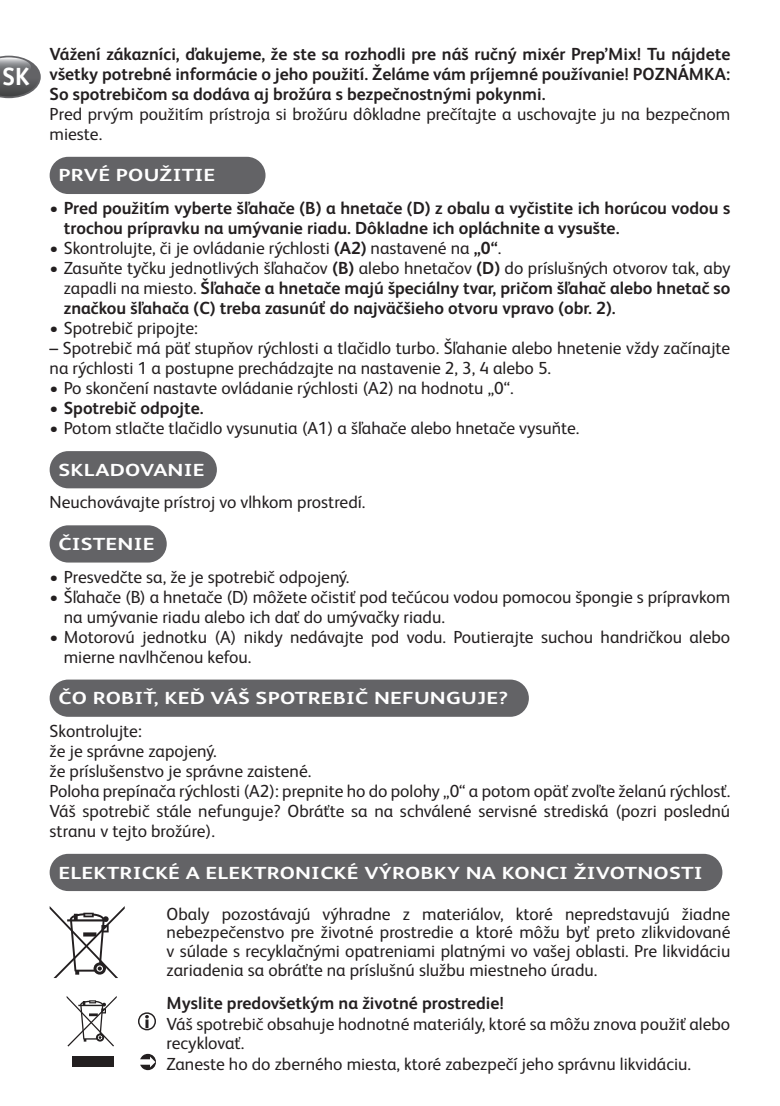
<style>
.page{position:relative;width:780px;height:1106px;background:#fff}
.page>*{position:absolute;margin:0;border:0;box-sizing:border-box;transform-origin:0 0}
.t1{font:700 25px "Officina Sans";color:#fff}
.t2{font:17.5px/20px "FS Albert Pro";color:#231f20}
.t3{font:700 17.5px/20px "FS Albert Pro";color:#231f20;text-align:justify}
.t4{font:700 17.5px "FS Albert Pro";letter-spacing:.01em;color:#fff;scale:1.25 1}
.s1{font-weight:400}
.s2{font-weight:700}
</style>
<div class="page">
<svg style="left:0;top:56px;width:41px;height:42px"></svg>
<div style="left:50px;top:157px;width:215px;height:37px;background:#636366;border-radius:19px"></div>
<div style="left:50px;top:451px;width:167px;height:37px;background:#636366;border-radius:19px"></div>
<div style="left:50px;top:525px;width:117px;height:37px;background:#636366;border-radius:19px"></div>
<div style="left:50px;top:679px;width:479px;height:37px;background:#636366;border-radius:19px"></div>
<div style="left:50px;top:853px;width:672px;height:38px;background:#636366;border-radius:19px"></div>
<svg style="left:50px;top:906px;width:75px;height:72px"></svg>
<div style="left:72px;top:1056px;width:42px;height:10px;background:#231f20"></div>
<svg style="left:67px;top:996px;width:50px;height:50px"></svg>
<svg style="left:138px;top:1012px;width:18px;height:18px"></svg>
<svg style="left:140px;top:1053px;width:16px;height:17px"></svg>
<h1 class="t1" style="left:3px;top:61px;width:28px">SK</h1>
<p class="t3" style="left:50px;top:43px;width:682px">Vážení zákazníci, ďakujeme, že ste sa rozhodli pre náš ručný mixér Prep’Mix! Tu nájdete všetky potrebné informácie o jeho použití. Želáme vám príjemné používanie! POZNÁMKA:<br>So spotrebičom sa dodáva aj brožúra s bezpečnostnými pokynmi.</p>
<p class="t2" style="left:50px;top:102px;width:682px">Pred prvým použitím prístroja si brožúru dôkladne prečítajte a uschovajte ju na bezpečnom mieste.</p>
<p class="t4" style="left:58px;top:163px;width:127px">PRVÉ POUŽITIE</p>
<p class="t3" style="left:64px;top:197px;width:668px;text-indent:-14px"><span class="s1">•</span> Pred použitím vyberte šľahače (B) a hnetače (D) z obalu a vyčistite ich horúcou vodou s trochou prípravku na umývanie riadu. Dôkladne ich opláchnite a vysušte.</p>
<p class="t2" style="left:50px;top:237px;width:453px">• Skontrolujte, či je ovládanie rýchlosti <span class="s2">(A2)</span> nastavené na <span class="s2">„0“</span>.</p>
<p class="t3" style="left:64px;top:257px;width:668px;text-indent:-14px"><span class="s1">• Zasuňte tyčku jednotlivých šľahačov</span> (B) <span class="s1">alebo hnetačov</span> (D) <span class="s1">do príslušných otvorov tak, aby zapadli na miesto.</span> Šľahače a hnetače majú špeciálny tvar, pričom šľahač alebo hnetač so značkou šľahača (C) treba zasunúť do najväčšieho otvoru vpravo (obr. 2).</p>
<p class="t2" style="left:50px;top:317px;width:150px">• Spotrebič pripojte:</p>
<p class="t2" style="left:50px;top:337px;width:682px">– Spotrebič má päť stupňov rýchlosti a tlačidlo turbo. Šľahanie alebo hnetenie vždy začínajte na rýchlosti 1 a postupne prechádzajte na nastavenie 2, 3, 4 alebo 5.</p>
<p class="t2" style="left:50px;top:377px;width:465px">• Po skončení nastavte ovládanie rýchlosti (A2) na hodnotu „0“.</p>
<p class="t3" style="left:50px;top:397px;width:155px"><span class="s1">•</span> Spotrebič odpojte.</p>
<p class="t2" style="left:50px;top:417px;width:531px">• Potom stlačte tlačidlo vysunutia (A1) a šľahače alebo hnetače vysuňte.</p>
<p class="t4" style="left:58px;top:457px;width:118px">SKLADOVANIE</p>
<p class="t2" style="left:50px;top:491px;width:317px">Neuchovávajte prístroj vo vlhkom prostredí.</p>
<p class="t4" style="left:58px;top:531px;width:78px">ČISTENIE</p>
<p class="t2" style="left:50px;top:565px;width:301px">• Presvedčte sa, že je spotrebič odpojený.</p>
<p class="t2" style="left:64px;top:585px;width:668px;text-indent:-14px">• Šľahače (B) a hnetače (D) môžete očistiť pod tečúcou vodou pomocou špongie s prípravkom na umývanie riadu alebo ich dať do umývačky riadu.</p>
<p class="t2" style="left:64px;top:625px;width:668px;text-indent:-14px">• Motorovú jednotku (A) nikdy nedávajte pod vodu. Poutierajte suchou handričkou alebo mierne navlhčenou kefou.</p>
<p class="t4" style="left:58px;top:686px;width:361px">ČO ROBIŤ, KEĎ VÁŠ SPOTREBIČ NEFUNGUJE?</p>
<p class="t2" style="left:50px;top:719px;width:682px">Skontrolujte:<br>že je správne zapojený.<br>že príslušenstvo je správne zaistené.<br>Poloha prepínača rýchlosti (A2): prepnite ho do polohy „0“ a potom opäť zvoľte želanú rýchlosť.<br>Váš spotrebič stále nefunguje? Obráťte sa na schválené servisné strediská (pozri poslednú stranu v tejto brožúre).</p>
<p class="t4" style="left:58px;top:860px;width:517px">ELEKTRICKÉ A ELEKTRONICKÉ VÝROBKY NA KONCI ŽIVOTNOSTI</p>
<p class="t2" style="left:167px;top:902px;width:565px;line-height:18.8px;text-align:justify">Obaly pozostávajú výhradne z materiálov, ktoré nepredstavujú žiadne nebezpečenstvo pre životné prostredie a ktoré môžu byť preto zlikvidované v súlade s recyklačnými opatreniami platnými vo vašej oblasti. Pre likvidáciu zariadenia sa obráťte na príslušnú službu miestneho úradu.</p>
<p class="t3" style="left:167px;top:992px;width:339px">Myslite predovšetkým na životné prostredie!</p>
<p class="t2" style="left:167px;top:1013px;width:565px;line-height:18.8px">Váš spotrebič obsahuje hodnotné materiály, ktoré sa môžu znova použiť alebo recyklovať.</p>
<p class="t2" style="left:167px;top:1052px;width:526px">Zaneste ho do zberného miesta, ktoré zabezpečí jeho správnu likvidáciu.</p>
</div>
